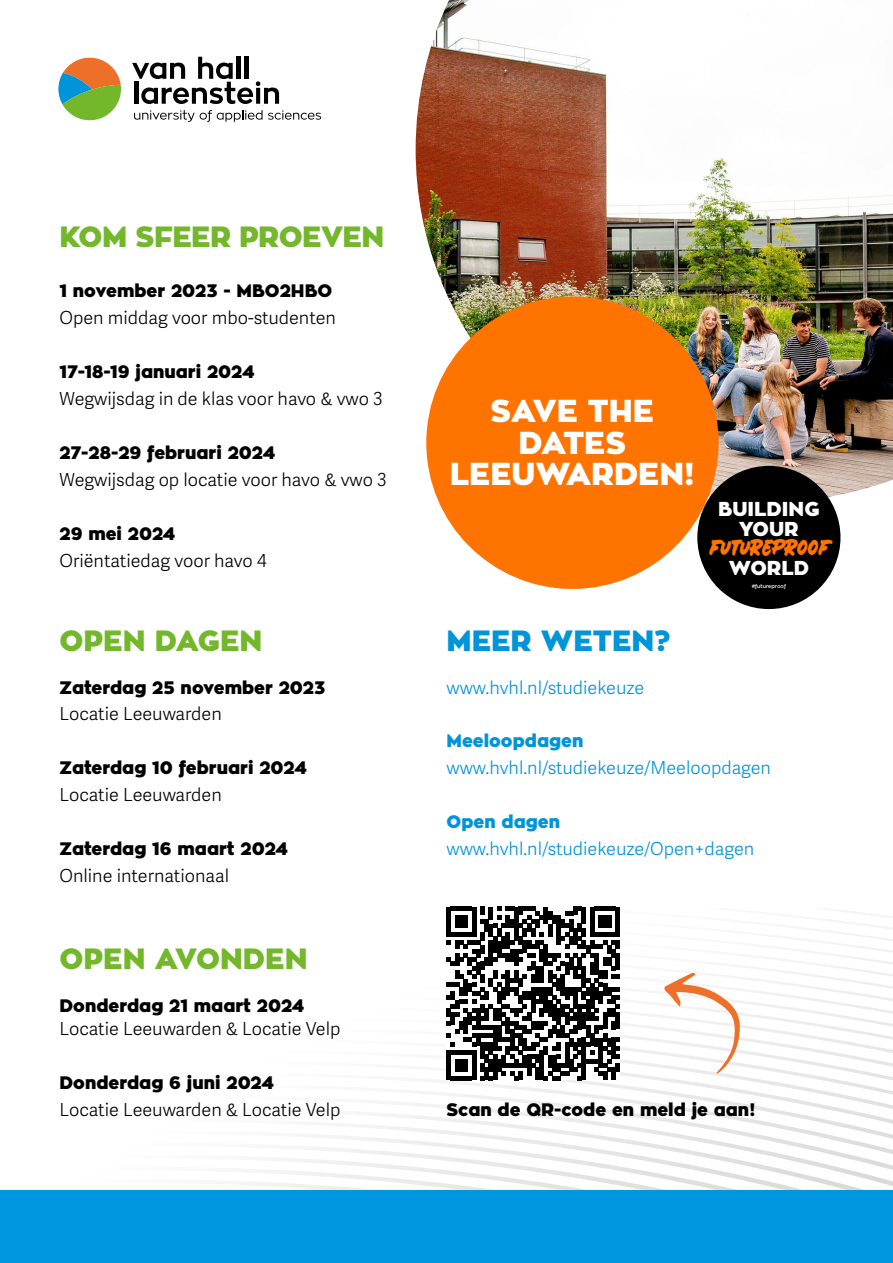
<style>
.page{position:relative;width:893px;height:1263px;background:#fff}
.page>*{position:absolute;margin:0;border:0;box-sizing:border-box;transform-origin:0 0}
.t1{font:900 31.5px/31.5px "Zona Pro";color:#fff;text-align:center}
.t2{font:900 29.1px "Zona Pro";color:#73b72b}
.t3{font:900 29.1px "Zona Pro";letter-spacing:-.02em;color:#73b72b}
.t4{font:900 29.1px "Zona Pro";color:#0094d8}
.t5{font:27.08px "Bolder";color:#ff7300;scale:.85 1}
.t6{font:900 19.95px/20px "Zona Pro";color:#fff;text-align:center}
.t7{font:300 17.92px "Adelle Sans";color:#000}
.t8{font:900 17.92px "Zona Pro";color:#000}
.t9{font:300 17.92px "Adelle Sans";color:#0094d8}
.t10{font:900 17.92px "Zona Pro";color:#0094d8}
.t11{font:600 5.18px "Zona Pro";color:#fff}
</style>
<div class="page">
<svg style="left:0;top:1186px;width:893px;height:5px"></svg>
<svg style="left:246px;top:1170px;width:647px;height:16px"></svg>
<svg style="left:285px;top:1154px;width:608px;height:16px"></svg>
<svg style="left:306px;top:1139px;width:587px;height:15px"></svg>
<svg style="left:329px;top:1124px;width:564px;height:15px"></svg>
<svg style="left:374px;top:1109px;width:519px;height:15px"></svg>
<svg style="left:397px;top:1094px;width:496px;height:15px"></svg>
<svg style="left:421px;top:1080px;width:472px;height:14px"></svg>
<img style="left:416px;top:0;width:477px;height:498px">
<div style="left:426px;top:297px;width:293px;height:292px;background:#ff7300;border-radius:50%"></div>
<svg style="left:132px;top:57px;width:147px;height:47px"></svg>
<svg style="left:134px;top:110px;width:187px;height:12px"></svg>
<svg style="left:58px;top:58px;width:63px;height:62px"></svg>
<div style="left:697px;top:466px;width:143px;height:143px;background:#000;border-radius:50%"></div>
<div style="left:0;top:1191px;width:893px;height:72px;background:#0096e0"></div>
<svg style="left:446px;top:907px;width:447px;height:173px"></svg>
<h2 class="t3" style="left:60px;top:217px;width:326px">KOM SFEER PROEVEN</h2>
<p class="t8" style="left:60px;top:279px;width:274px">1 november 2023 - MBO2HBO</p>
<p class="t7" style="left:60px;top:307px;width:278px">Open middag voor mbo-studenten</p>
<p class="t8" style="left:60px;top:360px;width:197px">17-18-19 januari 2024</p>
<p class="t7" style="left:60px;top:388px;width:325px">Wegwijsdag in de klas voor havo &amp; vwo 3</p>
<p class="t8" style="left:60px;top:441px;width:217px">27-28-29 februari 2024</p>
<p class="t7" style="left:60px;top:469px;width:329px">Wegwijsdag op locatie voor havo &amp; vwo 3</p>
<p class="t8" style="left:60px;top:522px;width:117px">29 mei 2024</p>
<p class="t7" style="left:60px;top:550px;width:209px">Oriëntatiedag voor havo 4</p>
<h2 class="t2" style="left:60px;top:621px;width:204px">OPEN DAGEN</h2>
<p class="t8" style="left:60px;top:676px;width:267px">Zaterdag 25 november 2023</p>
<p class="t7" style="left:60px;top:703px;width:164px">Locatie Leeuwarden</p>
<p class="t8" style="left:60px;top:756px;width:249px">Zaterdag 10 februari 2024</p>
<p class="t7" style="left:60px;top:784px;width:164px">Locatie Leeuwarden</p>
<p class="t8" style="left:60px;top:837px;width:230px">Zaterdag 16 maart 2024</p>
<p class="t7" style="left:60px;top:865px;width:171px">Online internationaal</p>
<h1 class="t1" style="left:450px;top:396px;width:246px">SAVE THE<br>DATES<br>LEEUWARDEN!</h1>
<p class="t6" style="left:718px;top:500px;width:103px">BUILDING<br>YOUR</p>
<h3 class="t5" style="left:709px;top:525px;width:142px">futureproof</h3>
<p class="t6" style="left:729px;top:558px;width:82px">WORLD</p>
<p class="t11" style="left:752px;top:583px;width:36px">#futureproof</p>
<h2 class="t4" style="left:446px;top:621px;width:225px">MEER WETEN?</h2>
<p class="t9" style="left:446px;top:677px;width:199px">www.hvhl.nl/studiekeuze</p>
<p class="t10" style="left:446px;top:729px;width:138px">Meeloopdagen</p>
<p class="t9" style="left:446px;top:757px;width:326px">www.hvhl.nl/studiekeuze/Meeloopdagen</p>
<p class="t10" style="left:446px;top:810px;width:115px">Open dagen</p>
<p class="t9" style="left:446px;top:838px;width:309px">www.hvhl.nl/studiekeuze/Open+dagen</p>
<h2 class="t2" style="left:60px;top:939px;width:250px">OPEN AVONDEN</h2>
<p class="t8" style="left:60px;top:993px;width:246px">Donderdag 21 maart 2024</p>
<p class="t7" style="left:60px;top:1018px;width:282px">Locatie Leeuwarden &amp; Locatie Velp</p>
<p class="t8" style="left:60px;top:1071px;width:216px">Donderdag 6 juni 2024</p>
<p class="t7" style="left:60px;top:1099px;width:282px">Locatie Leeuwarden &amp; Locatie Velp</p>
<p class="t8" style="left:446px;top:1098px;width:310px">Scan de QR-code en meld je aan!</p>
</div>
